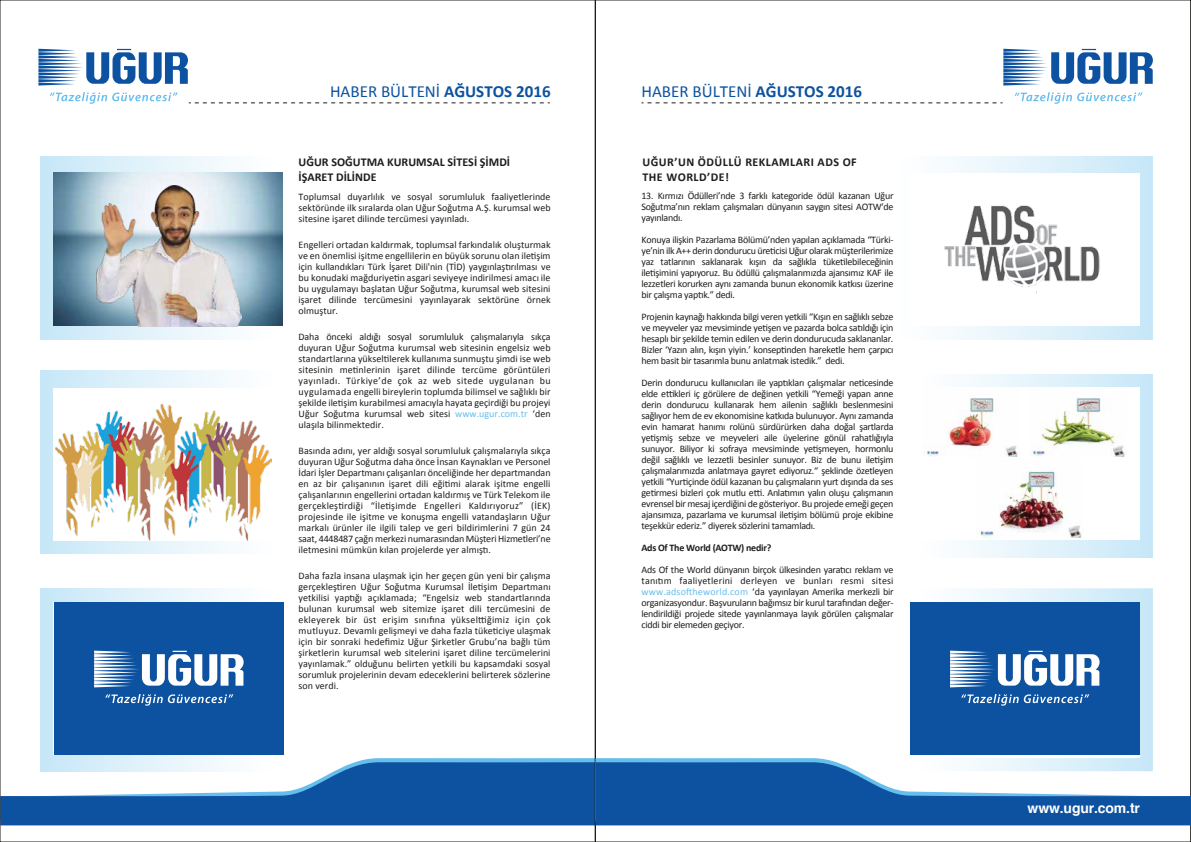
<style>
.page{position:relative;width:1191px;height:842px;background:#fff}
.page>*{position:absolute;margin:0;border:0;box-sizing:border-box;transform-origin:0 0}
.t1{font:17px "Calibri";color:#0d52a0}
.t2{font:700 14px "Helvetica";letter-spacing:-.01em;color:#fff}
.t3{font:700 12px/14.4px "Calibri";color:#1d1d1b}
.t4{font:700 12px/14.4px "Calibri";letter-spacing:.04em;color:#1d1d1b}
.t5{font:10px/11px "Calibri";letter-spacing:-.02em;color:#1d1d1b;text-align:justify}
.t6{font:700 10px "Calibri";letter-spacing:-.025em;color:#1d1d1b}
.s1{font-weight:700}
.s2{color:#65beec}
</style>
<div class="page">
<div style="left:40px;top:157px;width:235px;height:183px;background:linear-gradient(to right,#c8e7f8,#fff)"></div>
<div style="left:40px;top:370px;width:235px;height:183px;background:linear-gradient(to right,#c8e7f8,#fff)"></div>
<div style="left:897px;top:156px;width:255px;height:183px;background:linear-gradient(to right,#fff,#c9e8f8)"></div>
<div style="left:918px;top:374px;width:234px;height:183px;background:linear-gradient(to right,#fff,#c9e8f8)"></div>
<div style="left:40px;top:588px;width:235px;height:183px;background:linear-gradient(to right,#c8e7f8,#fff)"></div>
<img style="left:53px;top:173px;width:230px;height:153px">
<div style="left:53px;top:388px;width:230px;height:153px;background:#fff"></div>
<svg style="left:918px;top:588px;width:234px;height:183px"></svg>
<svg style="left:38px;top:49px;width:150px;height:37px"></svg>
<svg style="left:50px;top:92px;width:128px;height:12px"></svg>
<svg style="left:189px;top:102px;width:361px;height:1px"></svg>
<svg style="left:1003px;top:49px;width:149px;height:37px"></svg>
<svg style="left:1014px;top:92px;width:128px;height:12px"></svg>
<svg style="left:641px;top:102px;width:361px;height:1px"></svg>
<svg style="left:0;top:758px;width:1191px;height:67px"></svg>
<div style="left:910px;top:173px;width:229px;height:153px;background:#fff"></div>
<div style="left:910px;top:387px;width:229px;height:153px;background:#fff"></div>
<img style="left:904px;top:201px;width:245px;height:97px">
<div style="left:1036px;top:284px;width:79px;height:20px;background:#fff"></div>
<div style="left:1099px;top:274px;width:27px;height:21px;background:#fff"></div>
<img style="left:924px;top:398px;width:94px;height:58px">
<img style="left:1029px;top:398px;width:96px;height:58px">
<img style="left:980px;top:471px;width:102px;height:67px">
<div style="left:910px;top:602px;width:229px;height:153px;background:#0d52a0"></div>
<svg style="left:950px;top:651px;width:149px;height:36px"></svg>
<svg style="left:961px;top:694px;width:128px;height:12px"></svg>
<div style="left:54px;top:602px;width:230px;height:153px;background:#0d52a0"></div>
<svg style="left:94px;top:651px;width:150px;height:36px"></svg>
<svg style="left:105px;top:694px;width:128px;height:12px"></svg>
<img style="left:96px;top:185px;width:146px;height:141px">
<img style="left:56px;top:404px;width:215px;height:137px">
<h1 class="t1" style="left:330px;top:81px;width:222px">HABER BÜLTENİ <span class="s1">AĞUSTOS 2016</span></h1>
<h1 class="t1" style="left:641px;top:81px;width:222px">HABER BÜLTENİ <span class="s1">AĞUSTOS 2016</span></h1>
<p class="t3" style="left:298px;top:154px;width:213px">UĞUR SOĞUTMA KURUMSAL SİTESİ ŞİMDİ<br>İŞARET DİLİNDE</p>
<p class="t4" style="left:642px;top:154px;width:216px">UĞUR’UN ÖDÜLLÜ REKLAMLARI ADS OF<br>THE WORLD’DE!</p>
<p class="t5" style="left:298px;top:191px;width:253px">Toplumsal duyarlılık ve sosyal sorumluluk faaliyetlerinde sektöründe ilk sıralarda olan Uğur Soğutma A.Ş. kurumsal web sitesine işaret dilinde tercümesi yayınladı.</p>
<p class="t5" style="left:298px;top:239px;width:253px">Engelleri ortadan kaldırmak, toplumsal farkındalık oluşturmak ve en önemlisi işitme engellilerin en büyük sorunu olan iletişim için kullandıkları Türk İşaret Dili'nin (TİD) yaygınlaştırılması ve bu konudaki mağduriyetin asgari seviyeye indirilmesi amacı ile bu uygulamayı başlatan Uğur Soğutma, kurumsal web sitesini işaret dilinde tercümesini yayınlayarak sektörüne örnek olmuştur.</p>
<p class="t5" style="left:298px;top:331px;width:253px">Daha önceki aldığı sosyal sorumluluk çalışmalarıyla sıkça duyuran Uğur Soğutma kurumsal web sitesinin engelsiz web standartlarına yükseltilerek kullanıma sunmuştu şimdi ise web sitesinin metinlerinin işaret dilinde tercüme görüntüleri yayınladı. Türkiye’de çok az web sitede uygulanan bu uygulamada engelli bireylerin toplumda bilimsel ve sağlıklı bir şekilde iletişim kurabilmesi amacıyla hayata geçirdiği bu projeyi Uğur Soğutma kurumsal web sitesi <span class="s2">www.ugur.com.tr</span> ‘den ulaşıla bilinmektedir.</p>
<p class="t5" style="left:298px;top:445px;width:253px">Basında adını, yer aldığı sosyal sorumluluk çalışmalarıyla sıkça duyuran Uğur Soğutma daha önce İnsan Kaynakları ve Personel İdari İşler Departmanı çalışanları önceliğinde her departmandan en az bir çalışanının işaret dili eğitimi alarak işitme engelli çalışanlarının engellerini ortadan kaldırmış ve Türk Telekom ile gerçekleştirdiği “İletişimde Engelleri Kaldırıyoruz” (İEK) projesinde ile işitme ve konuşma engelli vatandaşların Uğur markalı ürünler ile ilgili talep ve geri bildirimlerini 7 gün 24 saat, 4448487 çağrı merkezi numarasından Müşteri Hizmetleri’ne iletmesini mümkün kılan projelerde yer almıştı.</p>
<p class="t5" style="left:298px;top:570px;width:253px">Daha fazla insana ulaşmak için her geçen gün yeni bir çalışma gerçekleştiren Uğur Soğutma Kurumsal İletişim Departmanı yetkilisi yaptığı açıklamada; “Engelsiz web standartlarında bulunan kurumsal web sitemize işaret dili tercümesini de ekleyerek bir üst erişim sınıfına yükselttiğimiz için çok mutluyuz. Devamlı gelişmeyi ve daha fazla tüketiciye ulaşmak için bir sonraki hedefimiz Uğur Şirketler Grubu’na bağlı tüm şirketlerin kurumsal web sitelerini işaret diline tercümelerini yayınlamak.” olduğunu belirten yetkili bu kapsamdaki sosyal sorumluk projelerinin devam edeceklerini belirterek sözlerine son verdi.</p>
<p class="t5" style="left:641px;top:190px;width:253px">13. Kırmızı Ödülleri’nde 3 farklı kategoride ödül kazanan Uğur Soğutma’nın reklam çalışmaları dünyanın saygın sitesi AOTW‘de yayınlandı.</p>
<p class="t5" style="left:641px;top:234px;width:253px">Konuya ilişkin Pazarlama Bölümü’nden yapılan açıklamada “Türki&shy;ye’nin ilk A++ derin dondurucu üreticisi Uğur olarak müşterilerimize yaz tatlarının saklanarak kışın da sağlıkla tüketilebileceğinin iletişimini yapıyoruz. Bu ödüllü çalışmalarımızda ajansımız KAF ile lezzetleri korurken aynı zamanda bunun ekonomik katkısı üzerine bir çalışma yaptık.” dedi.</p>
<p class="t5" style="left:641px;top:311px;width:253px">Projenin kaynağı hakkında bilgi veren yetkili “Kışın en sağlıklı sebze ve meyveler yaz mevsiminde yetişen ve pazarda bolca satıldığı için hesaplı bir şekilde temin edilen ve derin dondurucuda saklananlar.<br>Bizler ‘Yazın alın, kışın yiyin.’ konseptinden hareketle hem çarpıcı hem basit bir tasarımla bunu anlatmak istedik.” dedi.</p>
<p class="t5" style="left:641px;top:377px;width:253px">Derin dondurucu kullanıcıları ile yaptıkları çalışmalar neticesinde elde ettikleri iç görülere de değinen yetkili “Yemeği yapan anne derin dondurucu kullanarak hem ailenin sağlıklı beslenmesini sağlıyor hem de ev ekonomisine katkıda bulunuyor. Aynı zamanda evin hamarat hanımı rolünü sürdürürken daha doğal şartlarda yetişmiş sebze ve meyveleri aile üyelerine gönül rahatlığıyla sunuyor. Biliyor ki sofraya mevsiminde yetişmeyen, hormonlu değil sağlıklı ve lezzetli besinler sunuyor. Biz de bunu iletişim çalışmalarımızda anlatmaya gayret ediyoruz.“ şeklinde özetleyen yetkili “Yurtiçinde ödül kazanan bu çalışmaların yurt dışında da ses getirmesi bizleri çok mutlu etti. Anlatımın yalın oluşu çalışmanın evrensel bir mesaj içerdiğini de gösteriyor. Bu projede emeği geçen ajansımıza, pazarlama ve kurumsal iletişim bölümü proje ekibine teşekkür ederiz.” diyerek sözlerini tamamladı.</p>
<p class="t6" style="left:641px;top:541px;width:131px">Ads Of The World (AOTW) nedir?</p>
<p class="t5" style="left:641px;top:564px;width:253px">Ads Of the World dünyanın birçok ülkesinden yaratıcı reklam ve tanıtım faaliyetlerini derleyen ve bunları resmi sitesi <span class="s2">www.adsoftheworld.com</span> ‘da yayınlayan Amerika merkezli bir organizasyondur. Başvuruların bağımsız bir kurul tarafından değer&shy;lendirildiği projede sitede yayınlanmaya layık görülen çalışmalar ciddi bir elemeden geçiyor.</p>
<h2 class="t2" style="left:1027px;top:797px;width:114px">www.ugur.com.tr</h2>
</div>
